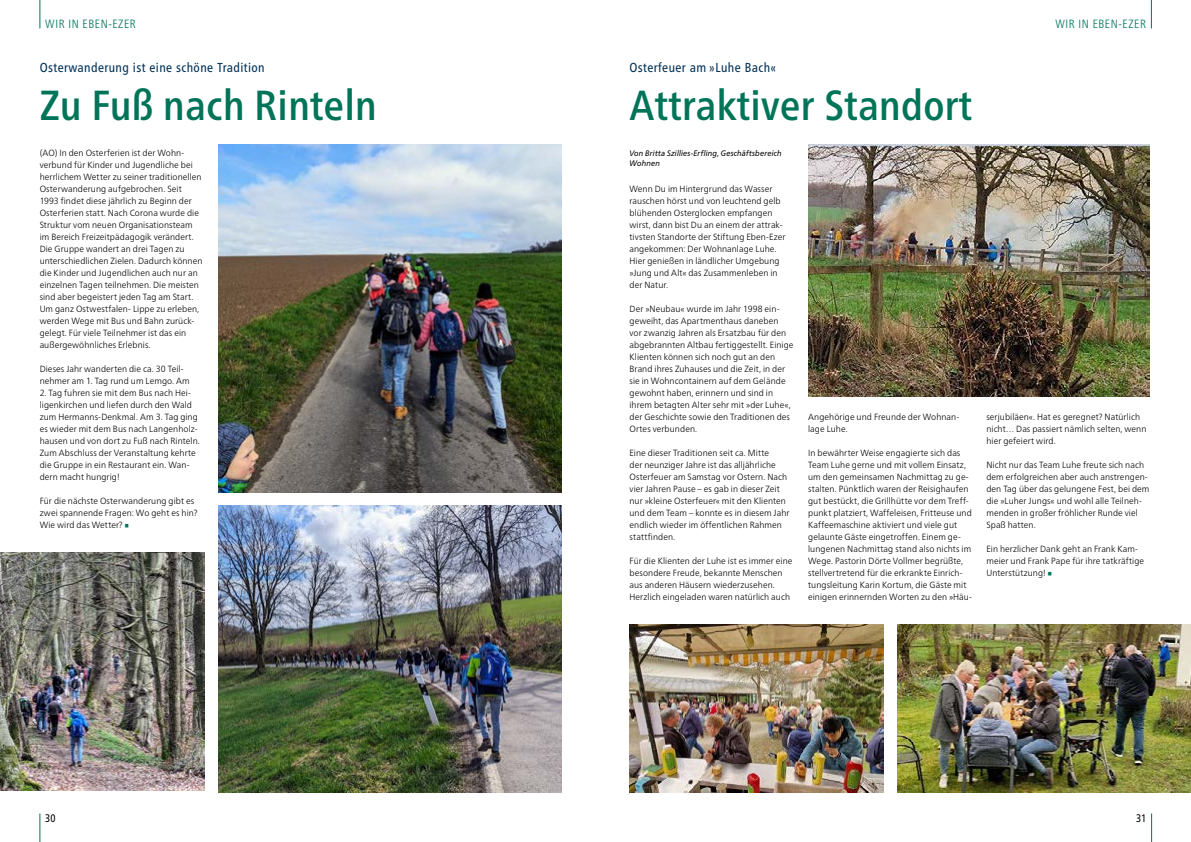
<style>
.page{position:relative;width:1191px;height:842px;background:#fff}
.page>*{position:absolute;margin:0;border:0;box-sizing:border-box;transform-origin:0 0}
.t1{font:500 condensed 42px "Frutiger Neue LT Pro";letter-spacing:.01em;color:#007458}
.t2{font:condensed 13px "Frutiger Neue LT Pro";letter-spacing:.03em;color:#003158}
.t3{font:300 condensed 12px "Frutiger Neue LT Pro";letter-spacing:.05em;color:#007458}
.t4{font:condensed 11px "Frutiger Neue LT Pro";color:#000;scale:.95 1}
.t5{font:300 9px/12px "Frutiger Neue LT Pro";letter-spacing:.01em;color:#000;scale:.95 1}
.t6{font:italic 8px/9.5px "Frutiger Neue LT Pro";letter-spacing:.01em;color:#000;scale:.95 1}
.s1{color:#007858}
</style>
<div class="page">
<svg style="left:40px;top:813px;width:1px;height:29px"></svg>
<svg style="left:1151px;top:813px;width:1px;height:29px"></svg>
<svg style="left:1151px;top:0;width:1px;height:28px"></svg>
<svg style="left:40px;top:0;width:1px;height:28px"></svg>
<img style="left:218px;top:144px;width:343px;height:348px">
<img style="left:218px;top:506px;width:344px;height:286px">
<img style="left:0;top:552px;width:204px;height:238px">
<img style="left:629px;top:624px;width:254px;height:168px">
<img style="left:897px;top:624px;width:294px;height:168px">
<img style="left:808px;top:144px;width:341px;height:252px">
<h3 class="t3" style="left:45px;top:17px;width:92px">WIR IN EBEN-EZER</h3>
<h3 class="t3" style="left:1055px;top:17px;width:92px">WIR IN EBEN-EZER</h3>
<h2 class="t2" style="left:40px;top:60px;width:226px">Osterwanderung ist eine schöne Tradition</h2>
<h2 class="t2" style="left:629px;top:60px;width:148px">Osterfeuer am »Luhe Bach«</h2>
<h1 class="t1" style="left:40px;top:81px;width:338px">Zu Fuß nach Rinteln</h1>
<h1 class="t1" style="left:629px;top:81px;width:344px">Attraktiver Standort</h1>
<p class="t5" style="left:40px;top:147px;width:173px">(AO) In den Osterferien ist der Wohn&shy;verbund für Kinder und Jugendliche bei herrlichem Wetter zu seiner traditionellen Osterwanderung aufgebrochen. Seit 1993 findet diese jährlich zu Beginn der Osterferien statt. Nach Corona wurde die Struktur vom neuen Organisationsteam im Bereich Freizeitpädagogik verändert.<br>Die Gruppe wandert an drei Tagen zu unterschiedlichen Zielen. Dadurch können die Kinder und Jugendlichen auch nur an einzelnen Tagen teilnehmen. Die meisten sind aber begeistert jeden Tag am Start.<br>Um ganz Ostwestfalen- Lippe zu erleben, werden Wege mit Bus und Bahn zurück&shy;gelegt. Für viele Teilnehmer ist das ein außergewöhnliches Erlebnis.</p>
<p class="t5" style="left:40px;top:363px;width:160px">Dieses Jahr wanderten die ca. 30 Teil&shy;nehmer am 1. Tag rund um Lemgo. Am</p>
<p class="t5" style="left:40px;top:387px;width:170px">2. Tag fuhren sie mit dem Bus nach Hei&shy;ligenkirchen und liefen durch den Wald zum Hermanns-Denkmal. Am 3. Tag ging es wieder mit dem Bus nach Langenholz&shy;hausen und von dort zu Fuß nach Rinteln.<br>Zum Abschluss der Veranstaltung kehrte die Gruppe in ein Restaurant ein. Wan&shy;dern macht hungrig!</p>
<p class="t5" style="left:40px;top:495px;width:168px">Für die nächste Osterwanderung gibt es zwei spannende Fragen: Wo geht es hin?<br>Wie wird das Wetter? <span class="s1">○</span></p>
<p class="t6" style="left:629px;top:148px;width:162px">Von Britta Szillies-Erfling, Geschäftsbereich<br>Wohnen</p>
<p class="t5" style="left:629px;top:183px;width:166px">Wenn Du im Hintergrund das Wasser rauschen hörst und von leuchtend gelb blühenden Osterglocken empfangen wirst, dann bist Du an einem der attrak&shy;tivsten Standorte der Stiftung Eben-Ezer angekommen: Der Wohnanlage Luhe.<br>Hier genießen in ländlicher Umgebung »Jung und Alt« das Zusammenleben in der Natur.</p>
<p class="t5" style="left:629px;top:303px;width:174px">Der »Neubau« wurde im Jahr 1998 ein&shy;geweiht, das Apartmenthaus daneben<br>vor zwanzig Jahren als Ersatzbau für den abgebrannten Altbau fertiggestellt. Einige Klienten können sich noch gut an den Brand ihres Zuhauses und die Zeit, in der sie in Wohncontainern auf dem Gelände gewohnt haben, erinnern und sind in ihrem betagten Alter sehr mit »der Luhe«, der Geschichte sowie den Traditionen des Ortes verbunden.</p>
<p class="t5" style="left:629px;top:447px;width:170px">Eine dieser Traditionen seit ca. Mitte<br>der neunziger Jahre ist das alljährliche Osterfeuer am Samstag vor Ostern. Nach vier Jahren Pause – es gab in dieser Zeit nur »kleine Osterfeuer« mit den Klienten und dem Team – konnte es in diesem Jahr endlich wieder im öffentlichen Rahmen stattfinden.</p>
<p class="t5" style="left:629px;top:555px;width:173px">Für die Klienten der Luhe ist es immer eine besondere Freude, bekannte Menschen aus anderen Häusern wiederzusehen.<br>Herzlich eingeladen waren natürlich auch</p>
<p class="t5" style="left:808px;top:411px;width:161px">Angehörige und Freunde der Wohnan&shy;lage Luhe.</p>
<p class="t5" style="left:808px;top:447px;width:174px">In bewährter Weise engagierte sich das Team Luhe gerne und mit vollem Einsatz, um den gemeinsamen Nachmittag zu ge&shy;stalten. Pünktlich waren der Reisighaufen gut bestückt, die Grillhütte vor dem Treff&shy;punkt platziert, Waffeleisen, Fritteuse und Kaffeemaschine aktiviert und viele gut gelaunte Gäste eingetroffen. Einem ge&shy;lungenen Nachmittag stand also nichts im Wege. Pastorin Dörte Vollmer begrüßte, stellvertretend für die erkrankte Einrich&shy;tungsleitung Karin Kortum, die Gäste mit einigen erinnernden Worten zu den »Häu-</p>
<p class="t5" style="left:986px;top:411px;width:170px">serjubiläen«. Hat es geregnet? Natürlich nicht… Das passiert nämlich selten, wenn hier gefeiert wird.</p>
<p class="t5" style="left:986px;top:459px;width:173px">Nicht nur das Team Luhe freute sich nach dem erfolgreichen aber auch anstrengen&shy;den Tag über das gelungene Fest, bei dem die »Luher Jungs« und wohl alle Teilneh&shy;menden in großer fröhlicher Runde viel Spaß hatten.</p>
<p class="t5" style="left:986px;top:543px;width:167px">Ein herzlicher Dank geht an Frank Kam&shy;meier und Frank Pape für ihre tatkräftige<br>Unterstützung! <span class="s1">○</span></p>
<p class="t4" style="left:45px;top:811px;width:12px">30</p>
<p class="t4" style="left:1136px;top:811px;width:12px">31</p>
</div>
